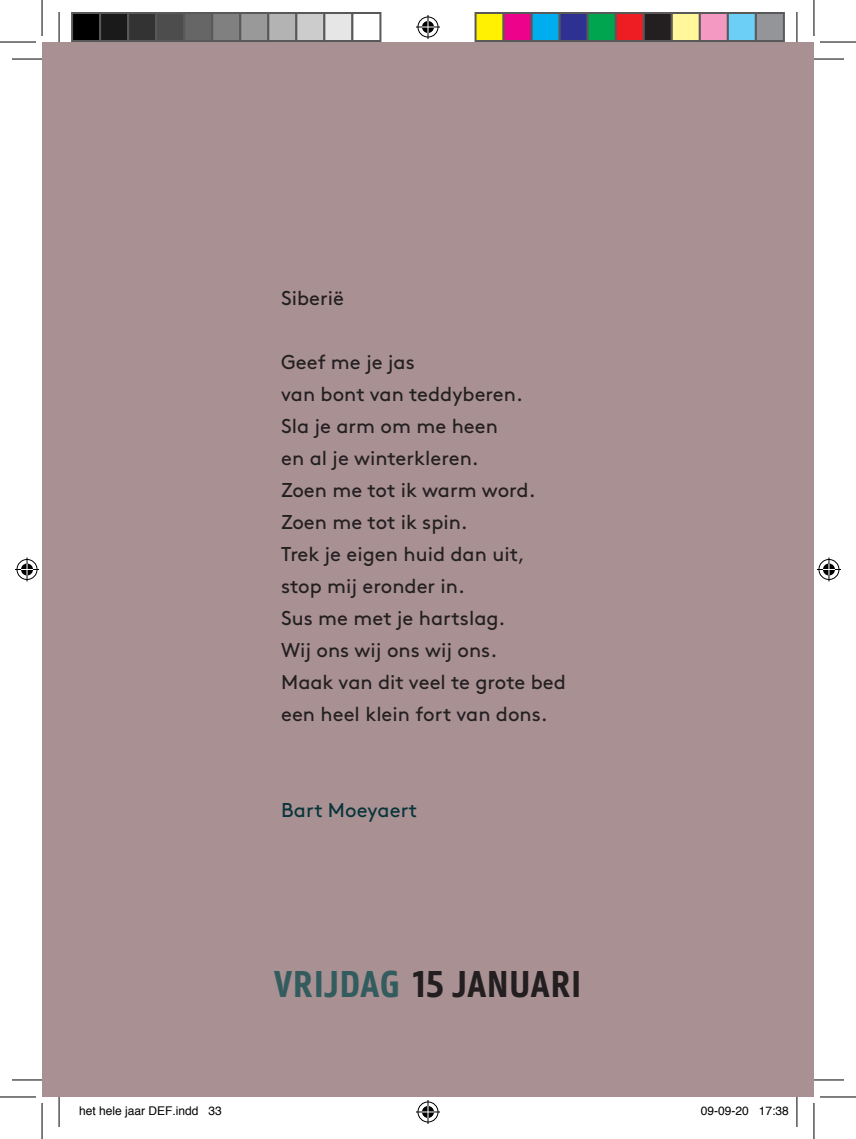
<style>
.page{position:relative;width:856px;height:1139px;background:#fff}
.page>*{position:absolute;margin:0;border:0;box-sizing:border-box;transform-origin:0 0}
.t1{font:700 40px "Panno Text";letter-spacing:-.005em;color:#231f20}
.t2{font:20px/32px "Brown";color:#231f20}
.t3{font:20px "Brown";color:#09353a}
.t4{font:12px "Helvetica";color:#000}
.s1{color:#335c5e}
</style>
<div class="page">
<div style="left:42px;top:42px;width:771px;height:1054px;background:#a89093"></div>
<hr style="left:12px;top:59px;width:30px;height:1px;background:#000">
<hr style="left:813px;top:59px;width:30px;height:1px;background:#000">
<hr style="left:12px;top:1079px;width:30px;height:1px;background:#000">
<hr style="left:813px;top:1079px;width:30px;height:1px;background:#000">
<hr style="left:59px;top:12px;width:1px;height:30px;background:#000">
<hr style="left:59px;top:1096px;width:1px;height:30px;background:#000">
<hr style="left:796px;top:12px;width:1px;height:30px;background:#000">
<hr style="left:796px;top:1096px;width:1px;height:30px;background:#000">
<hr style="left:0;top:42px;width:36px;height:1px;background:#000">
<hr style="left:819px;top:42px;width:36px;height:1px;background:#000">
<hr style="left:0;top:1096px;width:36px;height:1px;background:#000">
<hr style="left:819px;top:1096px;width:36px;height:1px;background:#000">
<hr style="left:42px;top:0;width:1px;height:36px;background:#000">
<hr style="left:42px;top:1102px;width:1px;height:36px;background:#000">
<hr style="left:813px;top:0;width:1px;height:36px;background:#000">
<hr style="left:813px;top:1102px;width:1px;height:36px;background:#000">
<svg style="left:416px;top:15px;width:24px;height:24px"></svg>
<svg style="left:416px;top:1100px;width:24px;height:23px"></svg>
<svg style="left:15px;top:557px;width:24px;height:24px"></svg>
<svg style="left:816px;top:557px;width:24px;height:24px"></svg>
<div style="left:72px;top:13px;width:28px;height:28px;background:#000"></div>
<div style="left:71px;top:12px;width:30px;height:30px;border:2px solid #595959"></div>
<div style="left:100px;top:13px;width:28px;height:28px;background:#1a1a1a"></div>
<div style="left:99px;top:12px;width:30px;height:30px;border:2px solid #595959"></div>
<div style="left:128px;top:13px;width:28px;height:28px;background:#333"></div>
<div style="left:127px;top:12px;width:30px;height:30px;border:2px solid #595959"></div>
<div style="left:156px;top:13px;width:28px;height:28px;background:#4d4d4d"></div>
<div style="left:155px;top:12px;width:30px;height:30px;border:2px solid #595959"></div>
<div style="left:184px;top:13px;width:28px;height:28px;background:#666"></div>
<div style="left:183px;top:12px;width:30px;height:30px;border:2px solid #595959"></div>
<div style="left:212px;top:13px;width:28px;height:28px;background:#808080"></div>
<div style="left:211px;top:12px;width:30px;height:30px;border:2px solid #595959"></div>
<div style="left:240px;top:13px;width:28px;height:28px;background:#999"></div>
<div style="left:239px;top:12px;width:30px;height:30px;border:2px solid #595959"></div>
<div style="left:268px;top:13px;width:28px;height:28px;background:#b3b3b3"></div>
<div style="left:267px;top:12px;width:30px;height:30px;border:2px solid #595959"></div>
<div style="left:296px;top:13px;width:28px;height:28px;background:#ccc"></div>
<div style="left:295px;top:12px;width:30px;height:30px;border:2px solid #595959"></div>
<div style="left:324px;top:13px;width:28px;height:28px;background:#e6e6e6"></div>
<div style="left:323px;top:12px;width:30px;height:30px;border:2px solid #595959"></div>
<div style="left:351px;top:12px;width:30px;height:30px;border:2px solid #595959"></div>
<div style="left:475px;top:13px;width:28px;height:28px;background:#fff101"></div>
<div style="left:474px;top:12px;width:30px;height:30px;border:2px solid #595959"></div>
<div style="left:503px;top:13px;width:28px;height:28px;background:#ed028c"></div>
<div style="left:502px;top:12px;width:30px;height:30px;border:2px solid #595959"></div>
<div style="left:531px;top:13px;width:28px;height:28px;background:#00aeef"></div>
<div style="left:530px;top:12px;width:30px;height:30px;border:2px solid #595959"></div>
<div style="left:559px;top:13px;width:28px;height:28px;background:#2e3092"></div>
<div style="left:558px;top:12px;width:30px;height:30px;border:2px solid #595959"></div>
<div style="left:587px;top:13px;width:28px;height:28px;background:#00a54f"></div>
<div style="left:586px;top:12px;width:30px;height:30px;border:2px solid #595959"></div>
<div style="left:615px;top:13px;width:28px;height:28px;background:#ee1d23"></div>
<div style="left:614px;top:12px;width:30px;height:30px;border:2px solid #595959"></div>
<div style="left:643px;top:13px;width:28px;height:28px;background:#231f20"></div>
<div style="left:642px;top:12px;width:30px;height:30px;border:2px solid #595959"></div>
<div style="left:671px;top:13px;width:28px;height:28px;background:#fff79a"></div>
<div style="left:670px;top:12px;width:30px;height:30px;border:2px solid #595959"></div>
<div style="left:699px;top:13px;width:28px;height:28px;background:#f499c2"></div>
<div style="left:698px;top:12px;width:30px;height:30px;border:2px solid #595959"></div>
<div style="left:727px;top:13px;width:28px;height:28px;background:#6bcff6"></div>
<div style="left:726px;top:12px;width:30px;height:30px;border:2px solid #595959"></div>
<div style="left:755px;top:13px;width:28px;height:28px;background:#939598"></div>
<div style="left:754px;top:12px;width:30px;height:30px;border:2px solid #595959"></div>
<p class="t2" style="left:281px;top:280px;width:64px">Siberië</p>
<p class="t2" style="left:281px;top:344px;width:286px">Geef me je jas<br>van bont van teddyberen.<br>Sla je arm om me heen<br>en al je winterkleren.<br>Zoen me tot ik warm word.<br>Zoen me tot ik spin.<br>Trek je eigen huid dan uit, stop mij eronder in.<br>Sus me met je hartslag.<br>Wij ons wij ons wij ons.<br>Maak van dit veel te grote bed een heel klein fort van dons.</p>
<p class="t3" style="left:281px;top:795px;width:138px">Bart Moeyaert</p>
<h1 class="t1" style="left:274px;top:961px;width:309px"><span class="s1">VRIJDAG</span> 15 JANUARI</h1>
<p class="t4" style="left:79px;top:1101px;width:144px">het hele jaar DEF.indd 33</p>
<p class="t4" style="left:700px;top:1101px;width:90px">09-09-20 17:38</p>
</div>
